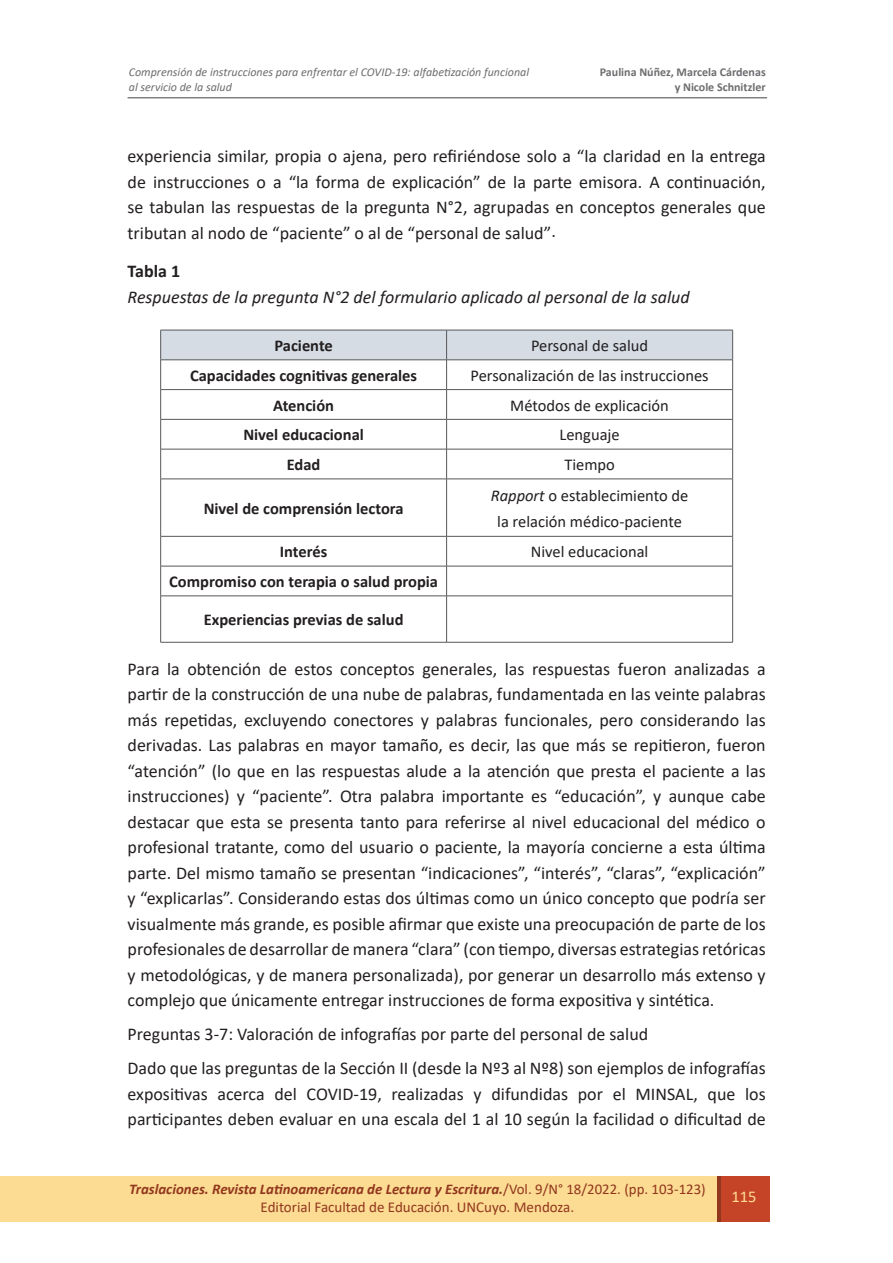
<style>
.page{position:relative;width:893px;height:1263px;background:#fff}
.page>*{position:absolute;margin:0;border:0;box-sizing:border-box;transform-origin:0 0}
.t1{font:18px/25.5px "Calibri";color:#231f20;text-align:justify}
.t2{font:italic 18px "Calibri";color:#231f20}
.t3{font:700 18px "Calibri";color:#231f20}
.t4{font:700 16.5px "Calibri";color:#231f20}
.t5{font:16.5px/25.5px "Calibri";color:#231f20;text-align:center}
.t6{font:16.5px "Calibri";color:#fcdb92}
.t7{font:15px "Calibri";color:#91371e}
.t8{font:italic 700 14.85px "Calibri";color:#91371e}
.Título_Principal{font:italic 12px/14.4px "Calibri";color:#6c6d70}
.t9{font:700 12px/14.4px "Calibri";color:#6c6d70;text-align:right}
.s1{font-style:italic}
.s2{font-weight:400;font-style:normal}
</style>
<div class="page">
<div style="left:718px;top:1176px;width:52px;height:46px;background:#c54427"></div>
<div style="left:0;top:1176px;width:719px;height:46px;background:#fcdb92"></div>
<hr style="left:718px;top:1176px;width:3px;height:46px;background:#91371e">
<hr style="left:128px;top:97px;width:639px;height:1px;background:#57585a">
<svg style="left:160px;top:330px;width:573px;height:119px"></svg>
<hr style="left:160px;top:449px;width:287px;height:1px;background:#57585a">
<hr style="left:160px;top:449px;width:1px;height:30px;background:#57585a">
<hr style="left:447px;top:449px;width:286px;height:1px;background:#57585a">
<hr style="left:446px;top:449px;width:1px;height:30px;background:#57585a">
<hr style="left:732px;top:449px;width:1px;height:30px;background:#57585a">
<hr style="left:160px;top:479px;width:287px;height:1px;background:#57585a">
<hr style="left:160px;top:479px;width:1px;height:57px;background:#57585a">
<hr style="left:447px;top:479px;width:286px;height:1px;background:#57585a">
<hr style="left:446px;top:479px;width:1px;height:57px;background:#57585a">
<hr style="left:732px;top:479px;width:1px;height:57px;background:#57585a">
<hr style="left:160px;top:536px;width:287px;height:1px;background:#57585a">
<hr style="left:160px;top:536px;width:1px;height:30px;background:#57585a">
<hr style="left:447px;top:536px;width:286px;height:1px;background:#57585a">
<hr style="left:446px;top:536px;width:1px;height:30px;background:#57585a">
<hr style="left:732px;top:536px;width:1px;height:30px;background:#57585a">
<hr style="left:160px;top:566px;width:287px;height:1px;background:#57585a">
<hr style="left:160px;top:566px;width:1px;height:30px;background:#57585a">
<hr style="left:447px;top:566px;width:286px;height:1px;background:#57585a">
<hr style="left:446px;top:566px;width:1px;height:30px;background:#57585a">
<hr style="left:732px;top:566px;width:1px;height:30px;background:#57585a">
<hr style="left:160px;top:596px;width:287px;height:1px;background:#57585a">
<hr style="left:160px;top:596px;width:1px;height:46px;background:#57585a">
<hr style="left:447px;top:596px;width:286px;height:1px;background:#57585a">
<hr style="left:446px;top:596px;width:1px;height:46px;background:#57585a">
<hr style="left:732px;top:596px;width:1px;height:46px;background:#57585a">
<hr style="left:160px;top:642px;width:287px;height:1px;background:#57585a">
<hr style="left:447px;top:642px;width:286px;height:1px;background:#57585a">
<p class="Título_Principal" style="left:129px;top:65px;width:402px">Comprensión de instrucciones para enfrentar el COVID-19: alfabetización funcional al servicio de la salud</p>
<p class="t9" style="left:600px;top:65px;width:167px">Paulina Núñez, Marcela Cárdenas y Nicole Schnitzler</p>
<p class="t1" style="left:128px;top:143px;width:640px">experiencia similar, propia o ajena, pero refiriéndose solo a “la claridad en la entrega de instrucciones o a “la forma de explicación” de la parte emisora. A continuación, se tabulan las respuestas de la pregunta N°2, agrupadas en conceptos generales que tributan al nodo de “paciente” o al de “personal de salud”.</p>
<p class="t3" style="left:128px;top:258px;width:54px">Tabla 1</p>
<p class="t2" style="left:128px;top:284px;width:564px">Respuestas de la pregunta N°2 del formulario aplicado al personal de la salud</p>
<p class="t4" style="left:274px;top:334px;width:60px">Paciente</p>
<p class="t5" style="left:531px;top:332px;width:119px">Personal de salud</p>
<p class="t4" style="left:190px;top:364px;width:229px">Capacidades cognitivas generales</p>
<p class="t5" style="left:471px;top:362px;width:240px">Personalización de las instrucciones</p>
<p class="t4" style="left:273px;top:393px;width:62px">Atención</p>
<p class="t5" style="left:510px;top:392px;width:160px">Métodos de explicación</p>
<p class="t4" style="left:243px;top:423px;width:122px">Nivel educacional</p>
<p class="t5" style="left:559px;top:422px;width:62px">Lenguaje</p>
<p class="t4" style="left:287px;top:453px;width:35px">Edad</p>
<p class="t5" style="left:564px;top:452px;width:52px">Tiempo</p>
<p class="t4" style="left:204px;top:497px;width:201px">Nivel de comprensión lectora</p>
<p class="t5" style="left:491px;top:482px;width:199px"><span class="s1">Rapport</span> o establecimiento de la relación médico-paciente</p>
<p class="t4" style="left:280px;top:540px;width:49px">Interés</p>
<p class="t5" style="left:531px;top:539px;width:119px">Nivel educacional</p>
<p class="t4" style="left:169px;top:570px;width:270px">Compromiso con terapia o salud propia</p>
<p class="t4" style="left:204px;top:608px;width:201px">Experiencias previas de salud</p>
<p class="t1" style="left:128px;top:655px;width:640px">Para la obtención de estos conceptos generales, las respuestas fueron analizadas a partir de la construcción de una nube de palabras, fundamentada en las veinte palabras más repetidas, excluyendo conectores y palabras funcionales, pero considerando las derivadas. Las palabras en mayor tamaño, es decir, las que más se repitieron, fueron “atención” (lo que en las respuestas alude a la atención que presta el paciente a las instrucciones) y “paciente”. Otra palabra importante es “educación”, y aunque cabe destacar que esta se presenta tanto para referirse al nivel educacional del médico o profesional tratante, como del usuario o paciente, la mayoría concierne a esta última parte. Del mismo tamaño se presentan “indicaciones”, “interés”, “claras”, “explicación” y “explicarlas”. Considerando estas dos últimas como un único concepto que podría ser visualmente más grande, es posible afirmar que existe una preocupación de parte de los profesionales de desarrollar de manera “clara” (con tiempo, diversas estrategias retóricas y metodológicas, y de manera personalizada), por generar un desarrollo más extenso y complejo que únicamente entregar instrucciones de forma expositiva y sintética.</p>
<p class="t1" style="left:128px;top:1021px;width:522px">Preguntas 3-7: Valoración de infografías por parte del personal de salud</p>
<p class="t1" style="left:128px;top:1055px;width:640px">Dado que las preguntas de la Sección II (desde la Nº3 al Nº8) son ejemplos de infografías expositivas acerca del COVID-19, realizadas y difundidas por el MINSAL, que los participantes deben evaluar en una escala del 1 al 10 según la facilidad o dificultad de</p>
<p class="t8" style="left:129px;top:1179px;width:578px">Traslaciones. Revista Latinoamericana de Lectura y Escritura.<span class="s2">/Vol. 9/N° 18/2022. (pp. 103-123)</span></p>
<p class="t7" style="left:261px;top:1197px;width:315px">Editorial Facultad de Educación. UNCuyo. Mendoza.</p>
<p class="t6" style="left:731px;top:1185px;width:27px">115</p>
</div>
